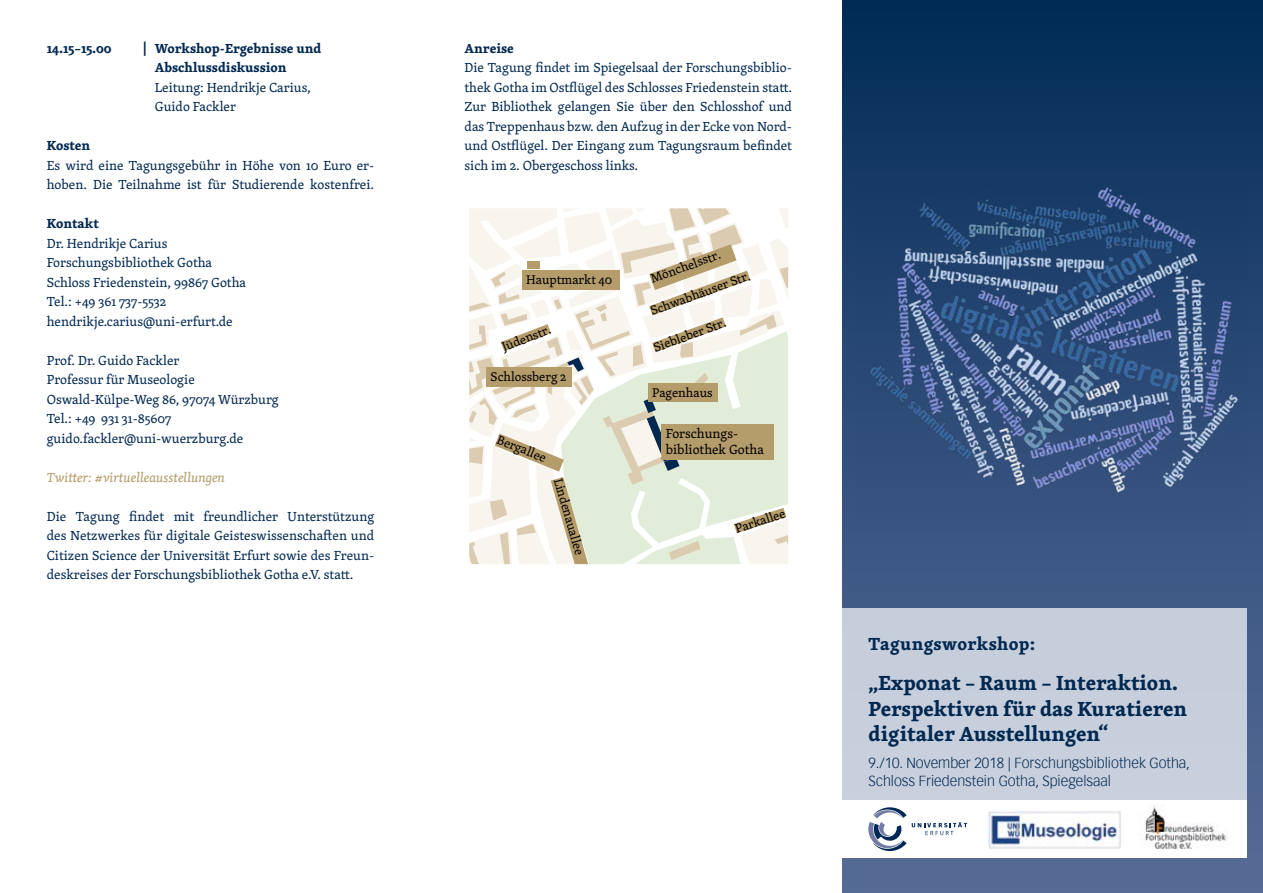
<style>
.page{position:relative;width:1263px;height:893px;background:#fff}
.page>*{position:absolute;margin:0;border:0;box-sizing:border-box;transform-origin:0 0}
.t1{font:700 21px/25.2px "Skolar";color:#002851}
.t2{font:700 18px "Skolar";letter-spacing:.02em;color:#002851}
.t3{font:300 14.25px/18px "Vectora LH";color:#002851}
.t4{font:13.5px/19.5px "Skolar";color:#002851}
.t5{font:700 13.5px/19.5px "Skolar";color:#002851}
.t6{font:italic 13.5px "Skolar";color:#b59c6b}
.t7{font:13.5px/16.2px "Skolar";color:#000}
.t8{font:12.9px "Skolar";color:#000}
</style>
<div class="page">
<div style="left:842px;top:0;width:421px;height:893px;background:linear-gradient(to bottom,#042d58,#5b6e9a)"></div>
<div style="left:839px;top:608px;width:408px;height:195px;background:#c8cedc"></div>
<div style="left:837px;top:800px;width:410px;height:58px;background:#fff"></div>
<img style="left:987px;top:809px;width:134px;height:40px">
<svg style="left:868px;top:807px;width:99px;height:44px"></svg>
<img style="left:1144px;top:804px;width:84px;height:45px">
<img style="left:855px;top:184px;width:390px;height:348px">
<svg style="left:469px;top:208px;width:319px;height:356px"></svg>
<div style="left:487px;top:367px;width:85px;height:19px;background:#b59c6b"></div>
<div style="left:522px;top:271px;width:98px;height:19px;background:#b59c6b"></div>
<div style="left:527px;top:261px;width:13px;height:8px;background:#b59c6b"></div>
<p class="t5" style="left:47px;top:38px;width:66px">14.15–15.00</p>
<p class="t5" style="left:155px;top:38px;width:168px;text-indent:-12px">| Workshop-Ergebnisse und<br>Abschlussdiskussion</p>
<p class="t4" style="left:155px;top:77px;width:157px">Leitung: Hendrikje Carius,<br>Guido Fackler</p>
<p class="t5" style="left:47px;top:135px;width:45px">Kosten</p>
<p class="t4" style="left:47px;top:155px;width:329px">Es wird eine Tagungsgebühr in Höhe von 10 Euro er&shy;hoben. Die Teilnahme ist für Studierende kostenfrei.</p>
<p class="t5" style="left:47px;top:213px;width:54px">Kontakt</p>
<p class="t4" style="left:47px;top:233px;width:201px">Dr. Hendrikje Carius<br>Forschungsbibliothek Gotha<br>Schloss Friedenstein, 99867 Gotha<br>Tel.: +49 361 737-5532 hendrikje.carius@uni-erfurt.de</p>
<p class="t4" style="left:47px;top:350px;width:233px">Prof. Dr. Guido Fackler<br>Professur für Museologie<br>Oswald-Külpe-Weg 86, 97074 Würzburg<br>Tel.: +49 931 31-85607 guido.fackler@uni-wuerzburg.de</p>
<p class="t6" style="left:47px;top:467px;width:180px">Twitter: #virtuelleausstellungen</p>
<p class="t4" style="left:47px;top:506px;width:329px;text-align:justify">Die Tagung findet mit freundlicher Unterstützung des Netzwerkes für digitale Geisteswissenschaften und Citizen Science der Universität Erfurt sowie des Freun&shy;deskreises der Forschungsbibliothek Gotha e.V. statt.</p>
<p class="t5" style="left:465px;top:38px;width:51px">Anreise</p>
<p class="t4" style="left:465px;top:57px;width:329px;text-align:justify">Die Tagung findet im Spiegelsaal der Forschungsbiblio&shy;thek Gotha im Ostflügel des Schlosses Friedenstein statt.<br>Zur Bibliothek gelangen Sie über den Schlosshof und das Treppenhaus bzw. den Aufzug in der Ecke von Nord&shy;und Ostflügel. Der Eingang zum Tagungsraum befindet sich im 2. Obergeschoss links.</p>
<p class="t8" style="left:526px;top:270px;width:88px">Hauptmarkt 40</p>
<p class="t8" style="left:648px;top:270px;width:75px;rotate:-20deg">Mönchelsstr.</p>
<p class="t8" style="left:648px;top:302px;width:107px;rotate:-20deg">Schwabhäuser Str.</p>
<p class="t8" style="left:499px;top:338px;width:53px;rotate:-21deg">Jüdenstr.</p>
<p class="t8" style="left:651px;top:339px;width:78px;rotate:-20deg">Siebleber Str.</p>
<p class="t8" style="left:491px;top:367px;width:77px">Schlossberg 2</p>
<p class="t8" style="left:501px;top:430px;width:54px;rotate:22deg">Bergallee</p>
<p class="t8" style="left:567px;top:476px;width:81px;rotate:74deg">Lindenauallee</p>
<p class="t8" style="left:652px;top:383px;width:62px">Pagenhaus</p>
<p class="t7" style="left:666px;top:425px;width:100px">Forschungs&shy;bibliothek Gotha</p>
<p class="t8" style="left:732px;top:520px;width:54px;rotate:-18deg">Parkallee</p>
<h2 class="t2" style="left:868px;top:630px;width:168px">Tagungsworkshop:</h2>
<h1 class="t1" style="left:868px;top:670px;width:320px">„Exponat – Raum – Interaktion.<br>Perspektiven für das Kuratieren digitaler Ausstellungen“</h1>
<p class="t3" style="left:868px;top:754px;width:323px">9./10. November 2018 | Forschungsbibliothek Gotha,<br>Schloss Friedenstein Gotha, Spiegelsaal</p>
</div>
